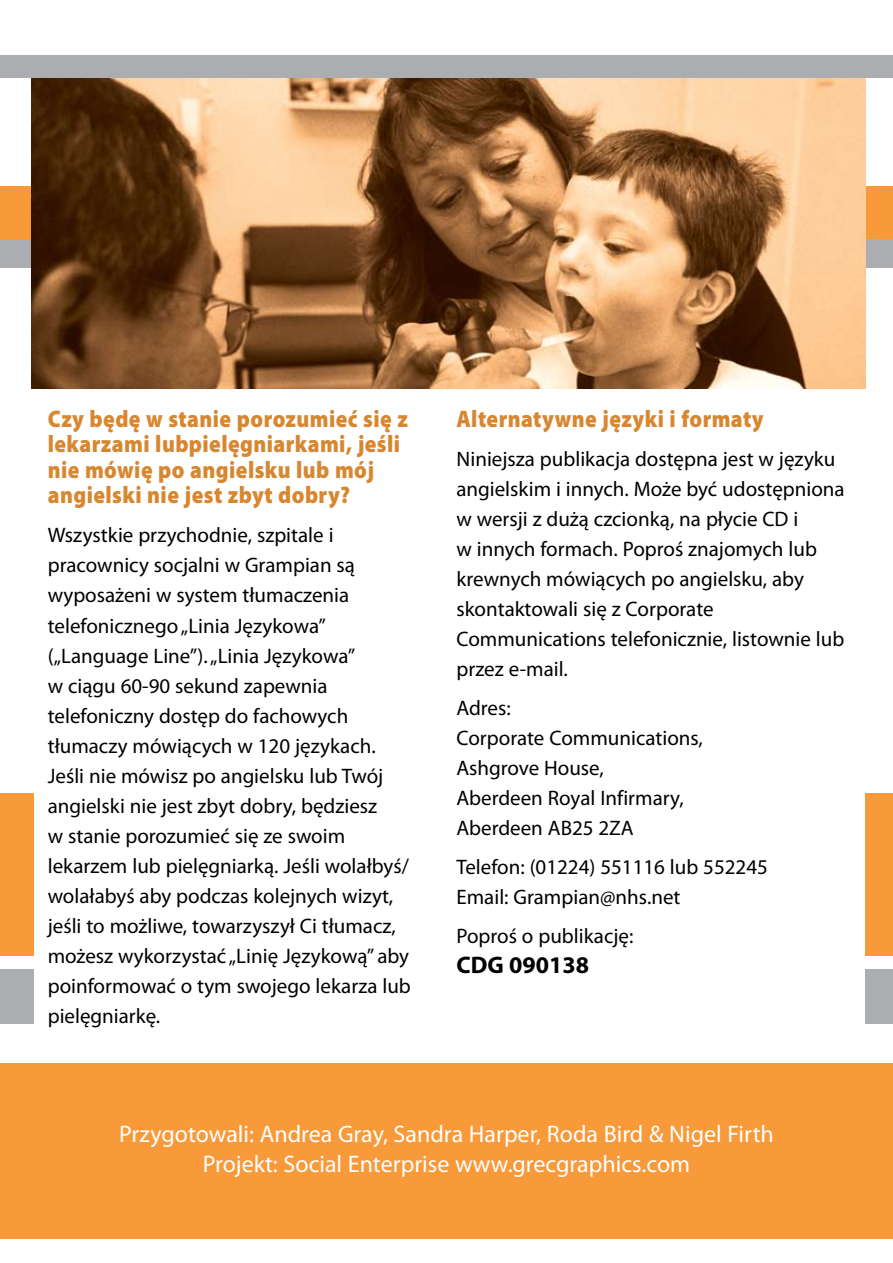
<style>
.page{position:relative;width:893px;height:1263px;background:#fff}
.page>*{position:absolute;margin:0;border:0;box-sizing:border-box;transform-origin:0 0}
.t1{font:900 24px/25.5px "Myriad Pro";letter-spacing:.02em;color:#d88731;scale:.9 1}
.t2{font:24px/30px "Myriad Pro";color:#fff;text-align:center}
.t3{font:700 24px "Myriad Pro";color:#000}
.t4{font:21px/30px "Myriad Pro";color:#000}
</style>
<div class="page">
<div style="left:0;top:186px;width:33px;height:54px;background:#f8993a"></div>
<div style="left:0;top:240px;width:33px;height:55px;background:#abadb0"></div>
<div style="left:0;top:969px;width:33px;height:54px;background:#abadb0"></div>
<div style="left:866px;top:969px;width:27px;height:54px;background:#abadb0"></div>
<div style="left:0;top:793px;width:33px;height:162px;background:#f8993a"></div>
<div style="left:866px;top:186px;width:27px;height:54px;background:#f8993a"></div>
<div style="left:0;top:269px;width:893px;height:50px;background:#fff"></div>
<div style="left:866px;top:240px;width:27px;height:28px;background:#abadb0"></div>
<div style="left:0;top:1063px;width:893px;height:176px;background:#f8993a"></div>
<div style="left:866px;top:793px;width:27px;height:162px;background:#f8993a"></div>
<img style="left:32px;top:78px;width:834px;height:310px">
<div style="left:0;top:24px;width:893px;height:54px;background:#abadb0"></div>
<div style="left:0;top:0;width:893px;height:54px;background:#fff"></div>
<p class="t1" style="left:48px;top:406px;width:402px">Czy będę w stanie porozumieć się z lekarzami lubpielęgniarkami, jeśli nie mówię po angielsku lub mój angielski nie jest zbyt dobry?</p>
<p class="t4" style="left:48px;top:520px;width:365px">Wszystkie przychodnie, szpitale i pracownicy socjalni w Grampian są wyposażeni w system tłumaczenia telefonicznego „Linia Językowa” („Language Line”). „Linia Językowa”<br>w ciągu 60-90 sekund zapewnia telefoniczny dostęp do fachowych tłumaczy mówiących w 120 językach.<br>Jeśli nie mówisz po angielsku lub Twój angielski nie jest zbyt dobry, będziesz<br>w stanie porozumieć się ze swoim lekarzem lub pielęgniarką. Jeśli wolałbyś/ wolałabyś aby podczas kolejnych wizyt, jeśli to możliwe, towarzyszył Ci tłumacz, możesz wykorzystać „Linię Językową” aby poinformować o tym swojego lekarza lub pielęgniarkę.</p>
<p class="t1" style="left:456px;top:406px;width:343px">Alternatywne języki i formaty</p>
<p class="t4" style="left:456px;top:443px;width:390px">Niniejsza publikacja dostępna jest w języku angielskim i innych. Może być udostępniona w wersji z dużą czcionką, na płycie CD i<br>w innych formach. Poproś znajomych lub krewnych mówiących po angielsku, aby skontaktowali się z Corporate Communications telefonicznie, listownie lub przez e-mail.</p>
<p class="t4" style="left:456px;top:692px;width:248px">Adres:<br>Corporate Communications,<br>Ashgrove House,<br>Aberdeen Royal Infirmary,<br>Aberdeen AB25 2ZA</p>
<p class="t4" style="left:456px;top:851px;width:313px">Telefon: (01224) 551116 lub 552245<br>Email: Grampian@nhs.net</p>
<p class="t4" style="left:456px;top:920px;width:179px">Poproś o publikację:</p>
<p class="t3" style="left:456px;top:949px;width:134px">CDG 090138</p>
<p class="t2" style="left:119px;top:1118px;width:656px">Przygotowali: Andrea Gray, Sandra Harper, Roda Bird &amp; Nigel Firth<br>Projekt: Social Enterprise www.grecgraphics.com</p>
</div>
